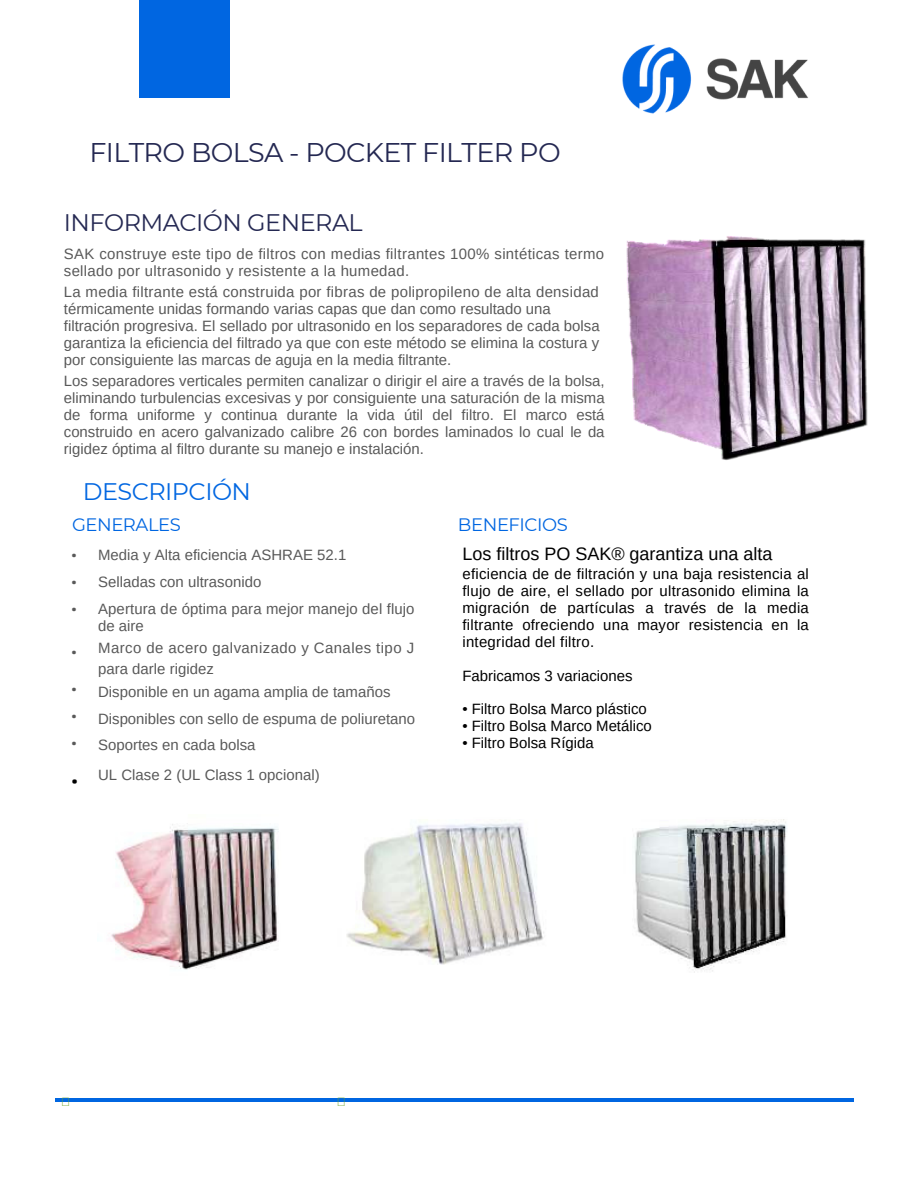
<style>
.page{position:relative;width:918px;height:1188px;background:#fff}
.page>*{position:absolute;margin:0;border:0;box-sizing:border-box;transform-origin:0 0}
.t1{font:27px "Montserrat";letter-spacing:-.025em;color:#242852}
.t2{font:24px "Montserrat";letter-spacing:-.02em;color:#242852}
.t3{font:24px "Montserrat";letter-spacing:-.02em;color:#0066e1}
.t4{font:18px "Arimo";color:#000}
.t5{font:18px "Montserrat";letter-spacing:-.025em;color:#0066e1}
.t6{font:18px "IBM Plex Sans";color:#000}
.t7{font:15px/16.8px "Arimo";color:#595959;text-align:justify}
.t8{font:15px/16.8px "Arimo";color:#000;text-align:justify}
.t9{font:15px/16.8px "Arimo";letter-spacing:.02em;color:#595959}
.t10{font:15px "Arimo";letter-spacing:.03em;color:#595959}
.t11{font:15px/27px "IBM Plex Sans";color:#595959;text-align:justify}
</style>
<div class="page">
<hr style="left:56px;top:1098px;width:266px;height:3px;background:#0066e1">
<hr style="left:325px;top:1098px;width:178px;height:3px;background:#0066e1">
<hr style="left:506px;top:1098px;width:167px;height:3px;background:#0066e1">
<hr style="left:676px;top:1098px;width:178px;height:3px;background:#0066e1">
<img style="left:626px;top:236px;width:242px;height:224px">
<img style="left:111px;top:823px;width:168px;height:147px">
<img style="left:346px;top:822px;width:198px;height:143px">
<img style="left:634px;top:819px;width:153px;height:154px">
<img style="left:622px;top:44px;width:186px;height:70px">
<div style="left:139px;top:0;width:90px;height:98px;background:#0066e1"></div>
<p class="t1" style="left:89px;top:136px;width:473px">FILTRO BOLSA - POCKET FILTER PO</p>
<p class="t2" style="left:64px;top:207px;width:300px">INFORMACIÓN GENERAL</p>
<p class="t9" style="left:64px;top:245px;width:542px">SAK construye este tipo de filtros con medias filtrantes 100% sintéticas termo sellado por ultrasonido y resistente a la humedad.</p>
<p class="t9" style="left:64px;top:284px;width:537px">La media filtrante está construida por fibras de polipropileno de alta densidad</p>
<p class="t7" style="left:64px;top:300px;width:488px">térmicamente unidas formando varias capas que dan como resultado una</p>
<p class="t7" style="left:64px;top:317px;width:537px">filtración progresiva. El sellado por ultrasonido en los separadores de cada bolsa</p>
<p class="t7" style="left:64px;top:334px;width:537px">garantiza la eficiencia del filtrado ya que con este método se elimina la costura y</p>
<p class="t7" style="left:64px;top:351px;width:389px">por consiguiente las marcas de aguja en la media filtrante.</p>
<p class="t7" style="left:64px;top:372px;width:542px">Los separadores verticales permiten canalizar o dirigir el aire a través de la bolsa, eliminando turbulencias excesivas y por consiguiente una saturación de la misma de forma uniforme y continua durante la vida útil del filtro. El marco está construido en acero galvanizado calibre 26 con bordes laminados lo cual le da rigidez óptima al filtro durante su manejo e instalación.</p>
<p class="t3" style="left:83px;top:477px;width:170px">DESCRIPCIÓN</p>
<p class="t5" style="left:72px;top:513px;width:110px">GENERALES</p>
<p class="t5" style="left:458px;top:513px;width:111px">BENEFICIOS</p>
<p class="t11" style="left:71px;top:541px;width:7px">• • •</p>
<p class="t11" style="left:71px;top:638px;width:7px">•</p>
<p class="t11" style="left:71px;top:675px;width:7px">•</p>
<p class="t11" style="left:71px;top:702px;width:7px">•</p>
<p class="t11" style="left:71px;top:729px;width:7px">•</p>
<p class="t6" style="left:71px;top:769px;width:9px">•</p>
<p class="t4" style="left:462px;top:544px;width:312px">Los filtros PO SAK® garantiza una alta</p>
<p class="t8" style="left:462px;top:566px;width:348px">eficiencia de de filtración y una baja resistencia al flujo de aire, el sellado por ultrasonido elimina la migración de partículas a través de la media filtrante ofreciendo una mayor resistencia en la integridad del filtro.</p>
<p class="t8" style="left:462px;top:667px;width:172px">Fabricamos 3 variaciones</p>
<p class="t8" style="left:462px;top:701px;width:186px">• Filtro Bolsa Marco plástico</p>
<p class="t8" style="left:462px;top:718px;width:191px">• Filtro Bolsa Marco Metálico</p>
<p class="t8" style="left:462px;top:734px;width:133px">• Filtro Bolsa Rígida</p>
<p class="t7" style="left:98px;top:546px;width:250px">Media y Alta eficiencia ASHRAE 52.1</p>
<p class="t7" style="left:98px;top:573px;width:165px">Selladas con ultrasonido</p>
<p class="t7" style="left:98px;top:600px;width:318px">Apertura de óptima para mejor manejo del flujo</p>
<p class="t7" style="left:98px;top:617px;width:47px">de aire</p>
<p class="t10" style="left:98px;top:640px;width:318px">Marco de acero galvanizado y Canales tipo J</p>
<p class="t7" style="left:98px;top:661px;width:117px">para darle rigidez</p>
<p class="t7" style="left:98px;top:683px;width:294px">Disponible en un agama amplia de tamaños</p>
<p class="t7" style="left:98px;top:710px;width:318px">Disponibles con sello de espuma de poliuretano</p>
<p class="t7" style="left:98px;top:736px;width:159px">Soportes en cada bolsa</p>
<p class="t7" style="left:98px;top:767px;width:223px">UL Clase 2 (UL Class 1 opcional)</p>
</div>
